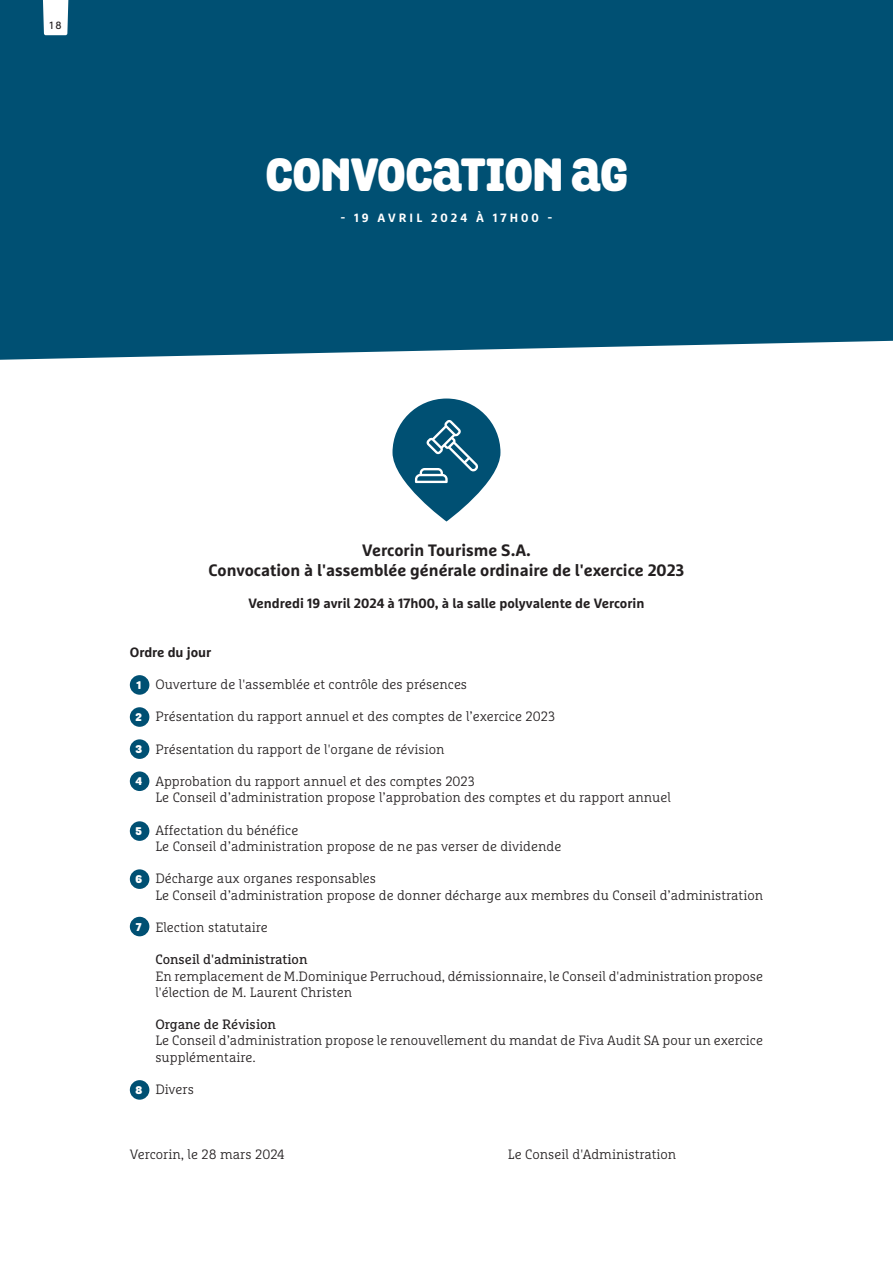
<style>
.page{position:relative;width:893px;height:1263px;background:#fff}
.page>*{position:absolute;margin:0;border:0;box-sizing:border-box;transform-origin:0 0}
.t1{font:900 45px "Grota Rounded";color:#fff}
.t2{font:700 16.5px/19.8px "Marselis Pro";color:#231f20;text-align:center}
.t3{font:300 13.5px/16.2px "Marselis Slab Pro";color:#231f20}
.t4{font:700 13.5px "Marselis Pro";color:#231f20}
.t5{font:13.5px "Marselis Slab Pro";color:#231f20}
.t6{font:700 12px "Marselis Pro";letter-spacing:.25em;color:#fff}
.t7{font:900 10.8px "Grota Rounded";color:#fff}
.t8{font:10.5px "Marselis Pro";color:#231f20}
</style>
<div class="page">
<div style="left:0;top:0;width:893px;height:360px;background:#005073"></div>
<svg style="left:392px;top:398px;width:108px;height:123px;fill:#005073"></svg>
<svg style="left:415px;top:420px;width:63px;height:63px;background:#2d6f8c"></svg>
<div style="left:130px;top:675px;width:19px;height:20px;background:#005073;border-radius:50%"></div>
<div style="left:130px;top:707px;width:19px;height:20px;background:#005073;border-radius:50%"></div>
<div style="left:130px;top:739px;width:19px;height:20px;background:#005073;border-radius:50%"></div>
<div style="left:130px;top:771px;width:19px;height:20px;background:#005073;border-radius:50%"></div>
<div style="left:130px;top:821px;width:19px;height:20px;background:#005073;border-radius:50%"></div>
<div style="left:130px;top:869px;width:19px;height:20px;background:#005073;border-radius:50%"></div>
<div style="left:130px;top:917px;width:19px;height:19px;background:#005073;border-radius:50%"></div>
<div style="left:130px;top:1080px;width:19px;height:20px;background:#005073;border-radius:50%"></div>
<svg style="left:42px;top:0;width:27px;height:35px"></svg>
<p class="t8" style="left:50px;top:19px;width:14px">18</p>
<h1 class="t1" style="left:266px;top:139px;width:364px">CONVOCaTION aG</h1>
<p class="t6" style="left:341px;top:210px;width:213px">- 19 AVRIL 2024 À 17H00 -</p>
<p class="t2" style="left:208px;top:540px;width:478px">Vercorin Tourisme S.A.<br>Convocation à l'assemblée générale ordinaire de l'exercice 2023</p>
<p class="t4" style="left:248px;top:595px;width:398px">Vendredi 19 avril 2024 à 17h00, à la salle polyvalente de Vercorin</p>
<p class="t4" style="left:130px;top:643px;width:83px">Ordre du jour</p>
<p class="t3" style="left:155px;top:676px;width:313px">Ouverture de l'assemblée et contrôle des présences</p>
<p class="t3" style="left:155px;top:708px;width:401px">Présentation du rapport annuel et des comptes de l’exercice 2023</p>
<p class="t3" style="left:155px;top:741px;width:291px">Présentation du rapport de l'organe de révision</p>
<p class="t3" style="left:155px;top:773px;width:517px">Approbation du rapport annuel et des comptes 2023<br>Le Conseil d’administration propose l’approbation des comptes et du rapport annuel</p>
<p class="t3" style="left:155px;top:822px;width:407px">Affectation du bénéfice<br>Le Conseil d’administration propose de ne pas verser de dividende</p>
<p class="t3" style="left:155px;top:870px;width:609px">Décharge aux organes responsables<br>Le Conseil d’administration propose de donner décharge aux membres du Conseil d’administration</p>
<p class="t3" style="left:155px;top:919px;width:114px">Election statutaire</p>
<p class="t5" style="left:155px;top:951px;width:154px">Conseil d'administration</p>
<p class="t3" style="left:155px;top:967px;width:609px">En remplacement de M.Dominique Perruchoud, démissionnaire, le Conseil d'administration propose l'élection de M. Laurent Christen</p>
<p class="t5" style="left:155px;top:1016px;width:122px">Organe de Révision</p>
<p class="t3" style="left:155px;top:1032px;width:609px">Le Conseil d’administration propose le renouvellement du mandat de Fiva Audit SA pour un exercice supplémentaire.</p>
<p class="t3" style="left:155px;top:1081px;width:40px">Divers</p>
<p class="t7" style="left:136px;top:676px;width:6px">1</p>
<p class="t7" style="left:136px;top:709px;width:8px">2</p>
<p class="t7" style="left:135px;top:741px;width:8px">3</p>
<p class="t7" style="left:135px;top:773px;width:8px">4</p>
<p class="t7" style="left:136px;top:823px;width:8px">5</p>
<p class="t7" style="left:135px;top:871px;width:8px">6</p>
<p class="t7" style="left:136px;top:918px;width:7px">7</p>
<p class="t7" style="left:135px;top:1081px;width:8px">8</p>
<p class="t3" style="left:130px;top:1146px;width:156px">Vercorin, le 28 mars 2024</p>
<p class="t3" style="left:508px;top:1146px;width:170px">Le Conseil d'Administration</p>
</div>
